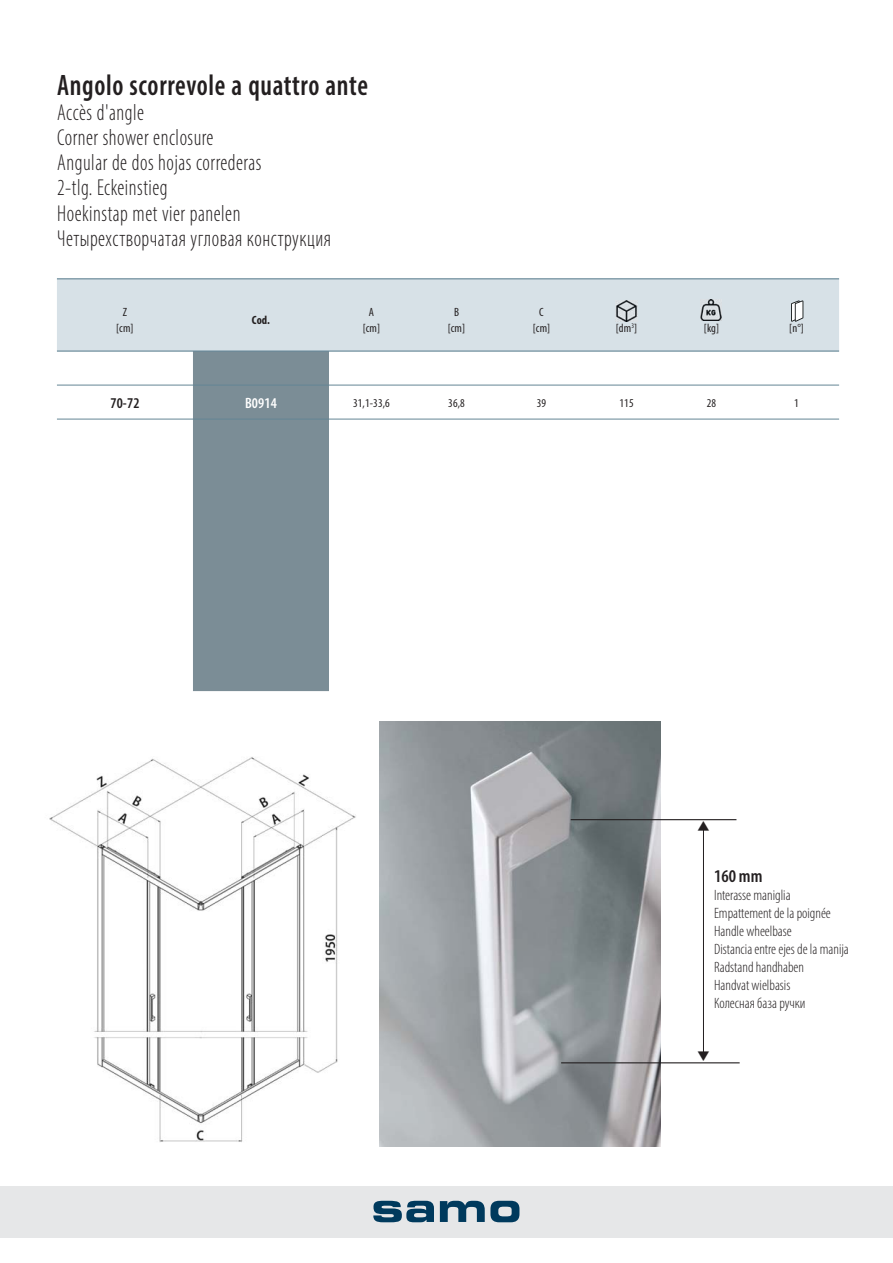
<style>
.page{position:relative;width:893px;height:1263px;background:#fff}
.page>*{position:absolute;margin:0;border:0;box-sizing:border-box;transform-origin:0 0}
.t1{font:600 condensed 29.7px "Myriad Pro";letter-spacing:.025em;color:#231f20;scale:.91 1}
.t2{font:300 condensed 23.1px/25.2px "Myriad Pro";letter-spacing:.025em;color:#231f20;scale:.91 1}
.t3{font:600 condensed 18px "Myriad Pro";color:#231f20}
.t4{font:300 condensed 15px/18px "Myriad Pro";color:#231f20}
.t5{font:600 condensed 15px "Myriad Pro";color:#231f20}
.t6{font:600 condensed 15px "Myriad Pro";letter-spacing:.01em;color:#fff}
.t7{font:condensed 12px/15.8px "Myriad Pro";letter-spacing:.01em;color:#231f20;text-align:center}
.t8{font:700 condensed 12px "Myriad Pro";color:#231f20}
</style>
<div class="page">
<div style="left:0;top:1186px;width:893px;height:51px;background:#e6e7e8"></div>
<svg style="left:373px;top:1201px;width:61px;height:21px"></svg>
<svg style="left:440px;top:1201px;width:79px;height:21px"></svg>
<img style="left:379px;top:721px;width:282px;height:425px">
<img style="left:49px;top:757px;width:307px;height:385px">
<div style="left:57px;top:279px;width:782px;height:72px;background:#d7e1e7"></div>
<div style="left:193px;top:352px;width:136px;height:339px;background:#7b8d96"></div>
<hr style="left:57px;top:385px;width:272px;height:1px;background:#638595">
<hr style="left:329px;top:385px;width:510px;height:1px;background:#638595">
<hr style="left:57px;top:419px;width:272px;height:1px;background:#638595">
<hr style="left:329px;top:419px;width:510px;height:1px;background:#638595">
<hr style="left:57px;top:278px;width:272px;height:1px;background:#638595">
<hr style="left:329px;top:278px;width:510px;height:1px;background:#638595">
<hr style="left:57px;top:351px;width:272px;height:1px;background:#638595">
<hr style="left:329px;top:351px;width:510px;height:1px;background:#638595">
<hr style="left:571px;top:819px;width:165px;height:1px;background:#231f20">
<hr style="left:561px;top:1062px;width:179px;height:1px;background:#231f20">
<hr style="left:703px;top:826px;width:1px;height:230px;background:#231f20">
<img style="left:616px;top:300px;width:21px;height:22px">
<svg style="left:791px;top:300px;width:12px;height:22px"></svg>
<img style="left:700px;top:299px;width:21px;height:22px">
<p class="t1" style="left:57px;top:73px;width:343px">Angolo scorrevole a quattro ante</p>
<p class="t2" style="left:57px;top:101px;width:303px">Accès d'angle<br>Corner shower enclosure<br>Angular de dos hojas correderas<br>2-tlg. Eckeinstieg<br>Hoekinstap met vier panelen<br>Четырехстворчатая угловая конструкция</p>
<p class="t7" style="left:116px;top:305px;width:19px">Z [cm]</p>
<p class="t8" style="left:252px;top:313px;width:20px">Cod.</p>
<p class="t7" style="left:363px;top:305px;width:19px">A [cm]</p>
<p class="t7" style="left:448px;top:305px;width:19px">B [cm]</p>
<p class="t7" style="left:533px;top:305px;width:19px">C [cm]</p>
<p class="t7" style="left:616px;top:321px;width:23px">[ dm <sup>3</sup> ]</p>
<p class="t7" style="left:704px;top:321px;width:17px">[kg]</p>
<p class="t7" style="left:789px;top:321px;width:16px">[n°]</p>
<p class="t5" style="left:110px;top:397px;width:31px">70-72</p>
<p class="t6" style="left:245px;top:397px;width:33px">B0914</p>
<p class="t7" style="left:353px;top:395px;width:38px">31,1-33,6</p>
<p class="t7" style="left:448px;top:395px;width:18px">36,8</p>
<p class="t7" style="left:537px;top:395px;width:11px">39</p>
<p class="t7" style="left:619px;top:395px;width:16px">115</p>
<p class="t7" style="left:707px;top:395px;width:11px">28</p>
<p class="t7" style="left:794px;top:395px;width:6px">1</p>
<p class="t3" style="left:714px;top:869px;width:50px">160 mm</p>
<p class="t4" style="left:714px;top:887px;width:136px">Interasse maniglia<br>Empattement de la poignée<br>Handle wheelbase<br>Distancia entre ejes de la manija<br>Radstand handhaben<br>Handvat wielbasis<br>Колесная база ручки</p>
</div>
